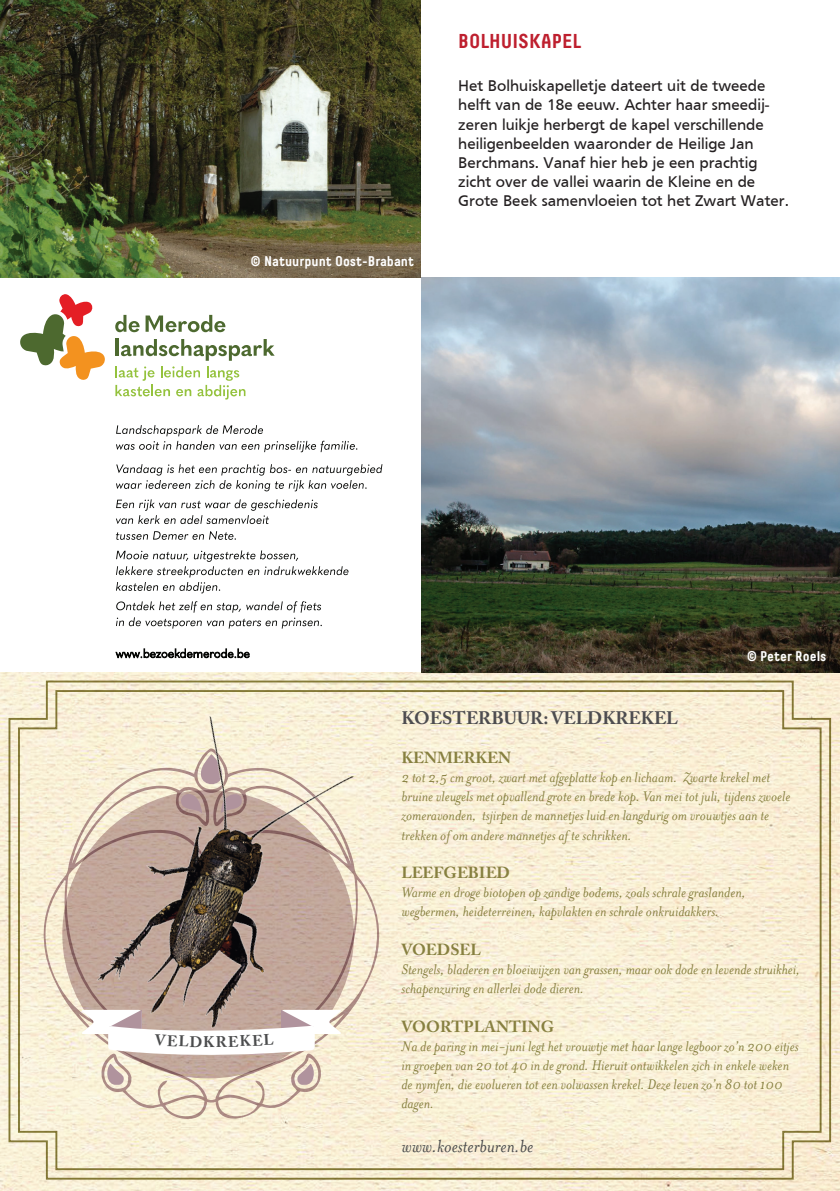
<style>
.page{position:relative;width:840px;height:1191px;background:#fff}
.page>*{position:absolute;margin:0;border:0;box-sizing:border-box;transform-origin:0 0}
.t1{font:italic 20px "Mrs Eaves OT";color:#4b4c4d}
.t2{font:700 20px "Decima W01";color:#be1f2e}
.t3{font:700 18px "Adobe Caslon Pro";letter-spacing:-.01em;color:#4d4c4f}
.t4{font:italic 16px/19.2px "Mrs Eaves OT";color:#878040}
.t5{font:16px/19.2px "Frutiger";color:#231f20}
.t6{font:700 16px "Adobe Caslon Pro";color:#878040}
.t7{font:700 15.2px "Adobe Caslon Pro";color:#4b4c4d}
.t8{font:700 14px "Decima W01";color:#fff}
</style>
<div class="page">
<img style="left:0;top:672px;width:839px;height:519px">
<svg style="left:8px;top:679px;width:823px;height:501px;background:#e4daba"></svg>
<svg style="left:17px;top:689px;width:805px;height:482px;background:#f5ecd2"></svg>
<img style="left:421px;top:277px;width:418px;height:395px">
<img style="left:0;top:0;width:420px;height:277px">
<svg style="left:42px;top:746px;width:339px;height:375px;background:#eee1cb"></svg>
<img style="left:87px;top:716px;width:279px;height:348px">
<svg style="left:20px;top:294px;width:85px;height:86px"></svg>
<svg style="left:115px;top:315px;width:24px;height:17px"></svg>
<svg style="left:145px;top:315px;width:80px;height:17px"></svg>
<svg style="left:115px;top:339px;width:159px;height:60px"></svg>
<svg style="left:116px;top:425px;width:241px;height:27px"></svg>
<svg style="left:116px;top:464px;width:266px;height:27px"></svg>
<svg style="left:116px;top:499px;width:201px;height:25px"></svg>
<svg style="left:116px;top:531px;width:120px;height:9px"></svg>
<svg style="left:116px;top:550px;width:232px;height:43px"></svg>
<svg style="left:116px;top:601px;width:206px;height:27px"></svg>
<svg style="left:115px;top:648px;width:135px;height:10px"></svg>
<svg style="left:81px;top:1009px;width:260px;height:76px"></svg>
<p class="t8" style="left:250px;top:252px;width:165px">© Natuurpunt Oost-Brabant</p>
<p class="t2" style="left:458px;top:29px;width:125px">BOLHUISKAPEL</p>
<p class="t5" style="left:458px;top:76px;width:332px">Het Bolhuiskapelletje dateert uit de tweede helft van de 18e eeuw. Achter haar smeedij&shy;zeren luikje herbergt de kapel verschillende heiligenbeelden waaronder de Heilige Jan Berchmans. Vanaf hier heb je een prachtig zicht over de vallei waarin de Kleine en de Grote Beek samenvloeien tot het Zwart Water.</p>
<p class="t7" style="left:203px;top:1032px;width:13px">K</p>
<p class="t8" style="left:746px;top:647px;width:81px">© Peter Roels</p>
<p class="t3" style="left:401px;top:707px;width:278px">KOESTERBUUR: VELDKREKEL</p>
<p class="t6" style="left:401px;top:748px;width:111px">KENMERKEN</p>
<p class="t4" style="left:401px;top:767px;width:390px">2 tot 2,5 cm groot, zwart met afgeplatte kop en lichaam. Zwarte krekel met bruine vleugels met opvallend grote en brede kop. Van mei tot juli, tijdens zwoele zomeravonden, tsjirpen de mannetjes luid en langdurig om vrouwtjes aan te trekken of om andere mannetjes af te schrikken.</p>
<p class="t6" style="left:401px;top:863px;width:110px">LEEFGEBIED</p>
<p class="t4" style="left:401px;top:883px;width:345px">Warme en droge biotopen op zandige bodems, zoals schrale graslanden, wegbermen, heideterreinen, kapvlakten en schrale onkruidakkers.</p>
<p class="t6" style="left:401px;top:940px;width:81px">VOEDSEL</p>
<p class="t4" style="left:401px;top:959px;width:400px">Stengels, bladeren en bloeiwijzen van grassen, maar ook dode en levende struikhei, schapenzuring en allerlei dode dieren.</p>
<p class="t6" style="left:401px;top:1016px;width:154px">VOORTPLANTING</p>
<p class="t4" style="left:401px;top:1036px;width:398px">Na de paring in mei-juni legt het vrouwtje met haar lange legboor zo’n 200 eitjes in groepen van 20 tot 40 in de grond. Hieruit ontwikkelen zich in enkele weken de nymfen, die evolueren tot een volwassen krekel. Deze leven zo’n 80 tot 100 dagen.</p>
<p class="t1" style="left:401px;top:1134px;width:133px">www.koesterburen.be</p>
</div>
